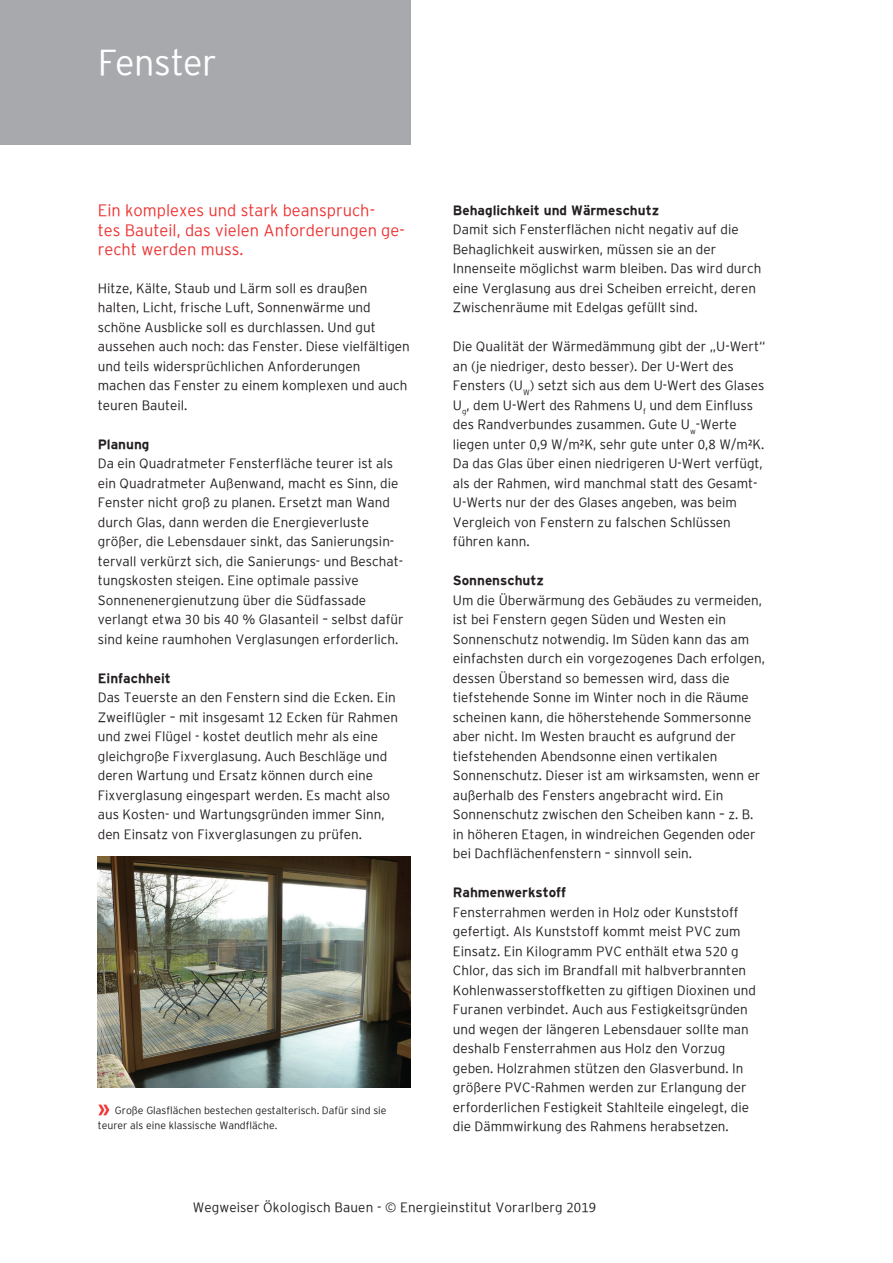
<style>
.page{position:relative;width:893px;height:1263px;background:#fff}
.page>*{position:absolute;margin:0;border:0;box-sizing:border-box;transform-origin:0 0}
.t1{font:300 36px "Energieinstitut";letter-spacing:-.01em;color:#fff}
.t2{font:300 16.5px/19.5px "Energieinstitut";color:#ee3434}
.t3{font:300 13.5px/19.5px "Energieinstitut";color:#231f20}
.t4{font:700 13.5px "Energieinstitut";color:#231f20}
.t5{font:300 10.5px/15px "Energieinstitut";color:#231f20}
.s1{font-weight:700;font-size:19.5px;color:#ee3434}
</style>
<div class="page">
<div style="left:0;top:0;width:410px;height:145px;background:#a8a9ad"></div>
<img style="left:98px;top:857px;width:312px;height:231px">
<h1 class="t1" style="left:98px;top:42px;width:120px">Fenster</h1>
<p class="t2" style="left:98px;top:201px;width:308px">Ein komplexes und stark beanspruch-<br>tes Bauteil, das vielen Anforderungen ge&shy;recht werden muss.</p>
<p class="t3" style="left:98px;top:279px;width:314px">Hitze, Kälte, Staub und Lärm soll es draußen halten, Licht, frische Luft, Sonnenwärme und schöne Ausblicke soll es durchlassen. Und gut aussehen auch noch: das Fenster. Diese vielfältigen und teils widersprüchlichen Anforderungen machen das Fenster zu einem komplexen und auch teuren Bauteil.</p>
<p class="t4" style="left:98px;top:436px;width:53px">Planung</p>
<p class="t3" style="left:98px;top:454px;width:307px">Da ein Quadratmeter Fensterfläche teurer ist als ein Quadratmeter Außenwand, macht es Sinn, die Fenster nicht groß zu planen. Ersetzt man Wand durch Glas, dann werden die Energieverluste größer, die Lebensdauer sinkt, das Sanierungsin&shy;tervall verkürzt sich, die Sanierungs- und Beschat&shy;tungskosten steigen. Eine optimale passive Sonnenenergienutzung über die Südfassade verlangt etwa 30 bis 40 % Glasanteil – selbst dafür sind keine raumhohen Verglasungen erforderlich.</p>
<p class="t4" style="left:98px;top:670px;width:75px">Einfachheit</p>
<p class="t3" style="left:98px;top:688px;width:302px">Das Teuerste an den Fenstern sind die Ecken. Ein Zweiflügler – mit insgesamt 12 Ecken für Rahmen und zwei Flügel - kostet deutlich mehr als eine gleichgroße Fixverglasung. Auch Beschläge und deren Wartung und Ersatz können durch eine Fixverglasung eingespart werden. Es macht also aus Kosten- und Wartungsgründen immer Sinn, den Einsatz von Fixverglasungen zu prüfen.</p>
<p class="t5" style="left:98px;top:1103px;width:290px"><span class="s1">»</span> Große Glasflächen bestechen gestalterisch. Dafür sind sie teurer als eine klassische Wandfläche.</p>
<p class="t4" style="left:453px;top:202px;width:208px">Behaglichkeit und Wärmeschutz</p>
<p class="t3" style="left:453px;top:220px;width:310px">Damit sich Fensterflächen nicht negativ auf die Behaglichkeit auswirken, müssen sie an der Innenseite möglichst warm bleiben. Das wird durch eine Verglasung aus drei Scheiben erreicht, deren Zwischenräume mit Edelgas gefüllt sind.</p>
<p class="t3" style="left:453px;top:337px;width:314px">Die Qualität der Wärmedämmung gibt der „U-Wert“ an (je niedriger, desto besser). Der U-Wert des Fensters (U<sub>W</sub>) setzt sich aus dem U-Wert des Glases U<sub>g</sub>, dem U-Wert des Rahmens U<sub>f</sub> und dem Einfluss des Randverbundes zusammen. Gute U<sub>w</sub>-Werte liegen unter 0,9 W/m²K, sehr gute unter 0,8 W/m²K.<br>Da das Glas über einen niedrigeren U-Wert verfügt, als der Rahmen, wird manchmal statt des Gesamt-U-Werts nur der des Glases angeben, was beim Vergleich von Fenstern zu falschen Schlüssen führen kann.</p>
<p class="t4" style="left:453px;top:573px;width:93px">Sonnenschutz</p>
<p class="t3" style="left:453px;top:591px;width:314px">Um die Überwärmung des Gebäudes zu vermeiden, ist bei Fenstern gegen Süden und Westen ein Sonnenschutz notwendig. Im Süden kann das am einfachsten durch ein vorgezogenes Dach erfolgen, dessen Überstand so bemessen wird, dass die tiefstehende Sonne im Winter noch in die Räume scheinen kann, die höherstehende Sommersonne aber nicht. Im Westen braucht es aufgrund der tiefstehenden Abendsonne einen vertikalen Sonnenschutz. Dieser ist am wirksamsten, wenn er außerhalb des Fensters angebracht wird. Ein Sonnenschutz zwischen den Scheiben kann – z. B. in höheren Etagen, in windreichen Gegenden oder bei Dachflächenfenstern – sinnvoll sein.</p>
<p class="t4" style="left:453px;top:885px;width:115px">Rahmenwerkstoff</p>
<p class="t3" style="left:453px;top:902px;width:305px">Fensterrahmen werden in Holz oder Kunststoff gefertigt. Als Kunststoff kommt meist PVC zum Einsatz. Ein Kilogramm PVC enthält etwa 520 g Chlor, das sich im Brandfall mit halbverbrannten Kohlenwasserstoffketten zu giftigen Dioxinen und Furanen verbindet. Auch aus Festigkeitsgründen und wegen der längeren Lebensdauer sollte man deshalb Fensterrahmen aus Holz den Vorzug geben. Holzrahmen stützen den Glasverbund. In größere PVC-Rahmen werden zur Erlangung der erforderlichen Festigkeit Stahlteile eingelegt, die die Dämmwirkung des Rahmens herabsetzen.</p>
<p class="t3" style="left:193px;top:1197px;width:405px">Wegweiser Ökologisch Bauen - © Energieinstitut Vorarlberg 2019</p>
</div>
